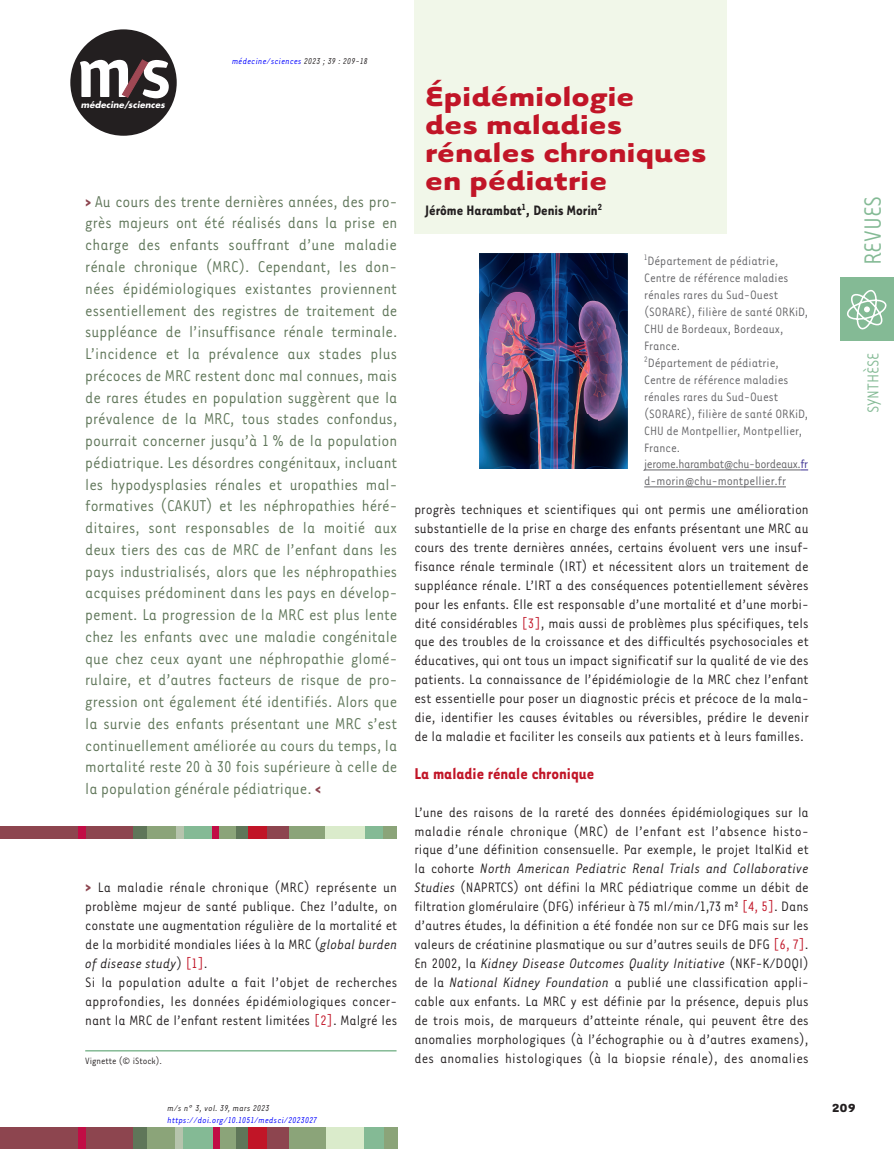
<style>
.page{position:relative;width:894px;height:1149px;background:#fff}
.page>*{position:absolute;margin:0;border:0;box-sizing:border-box;transform-origin:0 0}
.t1{font:700 31.5px/28.2px "Tarzana Wide OT";color:#c11527}
.t2{font:27px "Tarzana Nar OT";color:#84ba95}
.t3{font:18px/21.8px "Tarzana Nar OT";color:#5f7659;text-align:justify}
.t4{font:700 18px "Tarzana Nar OT";color:#c11527}
.t5{font:18px "Tarzana Nar OT";color:#84ba95}
.t6{font:15.75px/18.9px "Tarzana Nar OT";color:#231f20;text-align:justify}
.t7{font:700 15.75px "Tarzana Nar OT";color:#231f20}
.t8{font:13.95px/17px "Tarzana Nar OT";color:#636366}
.t9{font:700 13.5px "Tarzana Wide OT";color:#231f20}
.t10{font:10.5px "Tarzana Nar OT";color:#231f20}
.t11{font:italic 9.75px "Tarzana Nar OT";letter-spacing:.025em;color:#00f}
.t12{font:italic 9.75px "Tarzana Nar OT";letter-spacing:.025em;color:#231f20}
.t13{font:italic 700 8.55px "Futura";letter-spacing:.01em;color:#fff}
.s1{color:#231f20}
.s2{font-weight:700;color:#8d454f}
.s3{font-weight:700;font-size:18px;color:#8d454f}
.s4{font-style:italic}
.s5{color:#c11527}
.s6{color:#3a2f92}
</style>
<div class="page">
<div style="left:0;top:1127px;width:134px;height:21px;background:#8d454f"></div>
<div style="left:235px;top:1127px;width:13px;height:21px;background:#5f7659"></div>
<div style="left:78px;top:1127px;width:7px;height:21px;background:#c10d45"></div>
<div style="left:133px;top:1127px;width:22px;height:21px;background:#5f7659"></div>
<div style="left:147px;top:1127px;width:30px;height:21px;background:#8ba479"></div>
<div style="left:175px;top:1127px;width:9px;height:21px;background:#b6c4ad"></div>
<div style="left:183px;top:1127px;width:30px;height:21px;background:#84ba95"></div>
<div style="left:217px;top:1127px;width:19px;height:21px;background:#8ba479"></div>
<div style="left:213px;top:1127px;width:6px;height:21px;background:#c10d45"></div>
<div style="left:248px;top:1127px;width:27px;height:21px;background:#c11527"></div>
<div style="left:287px;top:1127px;width:39px;height:21px;background:#8ba479"></div>
<div style="left:267px;top:1127px;width:21px;height:21px;background:#8d454f"></div>
<div style="left:326px;top:1127px;width:38px;height:21px;background:#daebcb"></div>
<div style="left:364px;top:1127px;width:20px;height:21px;background:#84ba95"></div>
<div style="left:383px;top:1127px;width:14px;height:21px;background:#8ba479"></div>
<div style="left:840px;top:277px;width:53px;height:63px;background:#84ba95"></div>
<svg style="left:847px;top:290px;width:39px;height:39px"></svg>
<div style="left:70px;top:29px;width:107px;height:107px;background:#231f20;border-radius:50%"></div>
<svg style="left:80px;top:60px;width:89px;height:38px"></svg>
<div style="left:414px;top:0;width:312px;height:234px;background:#f1f7e9"></div>
<div style="left:0;top:825px;width:134px;height:13px;background:#8d454f"></div>
<div style="left:133px;top:825px;width:17px;height:13px;background:#5f7659"></div>
<div style="left:235px;top:825px;width:13px;height:13px;background:#5f7659"></div>
<div style="left:147px;top:825px;width:29px;height:13px;background:#8ba479"></div>
<div style="left:181px;top:825px;width:32px;height:13px;background:#84ba95"></div>
<div style="left:364px;top:825px;width:20px;height:13px;background:#84ba95"></div>
<div style="left:217px;top:825px;width:19px;height:13px;background:#8ba479"></div>
<div style="left:383px;top:825px;width:14px;height:13px;background:#8ba479"></div>
<div style="left:287px;top:825px;width:38px;height:13px;background:#8ba479"></div>
<div style="left:325px;top:825px;width:39px;height:13px;background:#daebcb"></div>
<div style="left:176px;top:825px;width:7px;height:13px;background:#b6c4ad"></div>
<div style="left:78px;top:825px;width:7px;height:13px;background:#c10d45"></div>
<div style="left:213px;top:825px;width:6px;height:13px;background:#c10d45"></div>
<div style="left:248px;top:825px;width:27px;height:13px;background:#c11527"></div>
<div style="left:267px;top:825px;width:21px;height:13px;background:#8d454f"></div>
<hr style="left:644px;top:469px;width:156px;height:1px;background:#636366">
<hr style="left:644px;top:486px;width:141px;height:1px;background:#636366">
<img style="left:479px;top:253px;width:148px;height:216px">
<hr style="left:85px;top:1049px;width:311px;height:2px;background:#84ba95">
<p class="t13" style="left:81px;top:99px;width:85px">médecine/sciences</p>
<p class="t11" style="left:232px;top:55px;width:137px">médecine/sciences <span class="s1">2023 ; 39 : 209-18</span></p>
<p class="t3" style="left:85px;top:190px;width:313px"><span class="s2">&gt;</span> Au cours des trente dernières années, des pro&shy;grès majeurs ont été réalisés dans la prise en charge des enfants souffrant d’une maladie rénale chronique (MRC). Cependant, les don&shy;nées épidémiologiques existantes proviennent essentiellement des registres de traitement de suppléance de l’insuffisance rénale terminale.<br>L’incidence et la prévalence aux stades plus précoces de MRC restent donc mal connues, mais de rares études en population suggèrent que la prévalence de la MRC, tous stades confondus, pourrait concerner jusqu’à 1 % de la population pédiatrique. Les désordres congénitaux, incluant les hypodysplasies rénales et uropathies mal&shy;formatives (CAKUT) et les néphropathies héré&shy;ditaires, sont responsables de la moitié aux deux tiers des cas de MRC de l’enfant dans les pays industrialisés, alors que les néphropathies acquises prédominent dans les pays en dévelop&shy;pement. La progression de la MRC est plus lente chez les enfants avec une maladie congénitale que chez ceux ayant une néphropathie glomé&shy;rulaire, et d’autres facteurs de risque de pro&shy;gression ont également été identifiés. Alors que la survie des enfants présentant une MRC s’est continuellement améliorée au cours du temps, la mortalité reste 20 à 30 fois supérieure à celle de la population générale pédiatrique. <span class="s2">&lt;</span></p>
<p class="t6" style="left:85px;top:877px;width:313px;text-align:left"><span class="s3">&gt;</span> La maladie rénale chronique (MRC) représente un problème majeur de santé publique. Chez l’adulte, on constate une augmentation régulière de la mortalité et de la morbidité mondiales liées à la MRC (<span class="s4">global burden of disease study</span>) <span class="s5">[1]</span>.<br>Si la population adulte a fait l’objet de recherches approfondies, les données épidémiologiques concer&shy;nant la MRC de l’enfant restent limitées <span class="s5">[2]</span>. Malgré les</p>
<p class="t10" style="left:85px;top:1054px;width:78px">Vignette (© iStock).</p>
<p class="t12" style="left:167px;top:1102px;width:103px">m/s n° 3, vol. 39, mars 2023</p>
<p class="t11" style="left:167px;top:1114px;width:150px">https://doi.org/10.1051/medsci/2023027</p>
<h1 class="t1" style="left:425px;top:80px;width:283px">Épidémiologie<br>des maladies rénales chroniques en pédiatrie</h1>
<p class="t7" style="left:425px;top:201px;width:178px">Jérôme Harambat<sup>1</sup>, Denis Morin<sup>2</sup></p>
<p class="t8" style="left:644px;top:252px;width:165px"><sup>1</sup>Département de pédiatrie,<br>Centre de référence maladies rénales rares du Sud-Ouest (SORARE), filière de santé ORKiD,<br>CHU de Bordeaux, Bordeaux,<br>France.<br><sup>2</sup>Département de pédiatrie,<br>Centre de référence maladies rénales rares du Sud-Ouest (SORARE), filière de santé ORKiD,<br>CHU de Montpellier, Montpellier,<br>France. jerome.harambat@chu-bordeaux.<span class="s6">fr </span>d-morin@chu-montpellier.fr</p>
<p class="t6" style="left:414px;top:499px;width:396px">progrès techniques et scientifiques qui ont permis une amélioration substantielle de la prise en charge des enfants présentant une MRC au cours des trente dernières années, certains évoluent vers une insuf&shy;fisance rénale terminale (IRT) et nécessitent alors un traitement de suppléance rénale. L’IRT a des conséquences potentiellement sévères pour les enfants. Elle est responsable d’une mortalité et d’une morbi&shy;dité considérables <span class="s5">[3]</span>, mais aussi de problèmes plus spécifiques, tels que des troubles de la croissance et des difficultés psychosociales et éducatives, qui ont tous un impact significatif sur la qualité de vie des patients. La connaissance de l’épidémiologie de la MRC chez l’enfant est essentielle pour poser un diagnostic précis et précoce de la mala&shy;die, identifier les causes évitables ou réversibles, prédire le devenir de la maladie et faciliter les conseils aux patients et à leurs familles.</p>
<p class="t4" style="left:414px;top:762px;width:181px">La maladie rénale chronique</p>
<p class="t6" style="left:414px;top:801px;width:396px">L’une des raisons de la rareté des données épidémiologiques sur la maladie rénale chronique (MRC) de l’enfant est l’absence histo&shy;rique d’une définition consensuelle. Par exemple, le projet ItalKid et la cohorte <span class="s4">North American Pediatric Renal Trials and Collaborative Studies</span> (NAPRTCS) ont défini la MRC pédiatrique comme un débit de filtration glomérulaire (DFG) inférieur à 75 ml/min/1,73 m² <span class="s5">[4, 5]</span>. Dans d’autres études, la définition a été fondée non sur ce DFG mais sur les valeurs de créatinine plasmatique ou sur d’autres seuils de DFG <span class="s5">[6, 7]</span>.<br>En 2002, la <span class="s4">Kidney Disease Outcomes Quality Initiative</span> (NKF-K/DOQI) de la <span class="s4">National Kidney Foundation</span> a publié une classification appli&shy;cable aux enfants. La MRC y est définie par la présence, depuis plus de trois mois, de marqueurs d’atteinte rénale, qui peuvent être des anomalies morphologiques (à l’échographie ou à d’autres examens), des anomalies histologiques (à la biopsie rénale), des anomalies</p>
<h2 class="t2" style="left:856px;top:265px;width:71px;rotate:-90deg">REVUES</h2>
<p class="t5" style="left:861px;top:413px;width:62px;rotate:-90deg">SYNTHÈSE</p>
<p class="t9" style="left:831px;top:1098px;width:26px">209</p>
</div>
